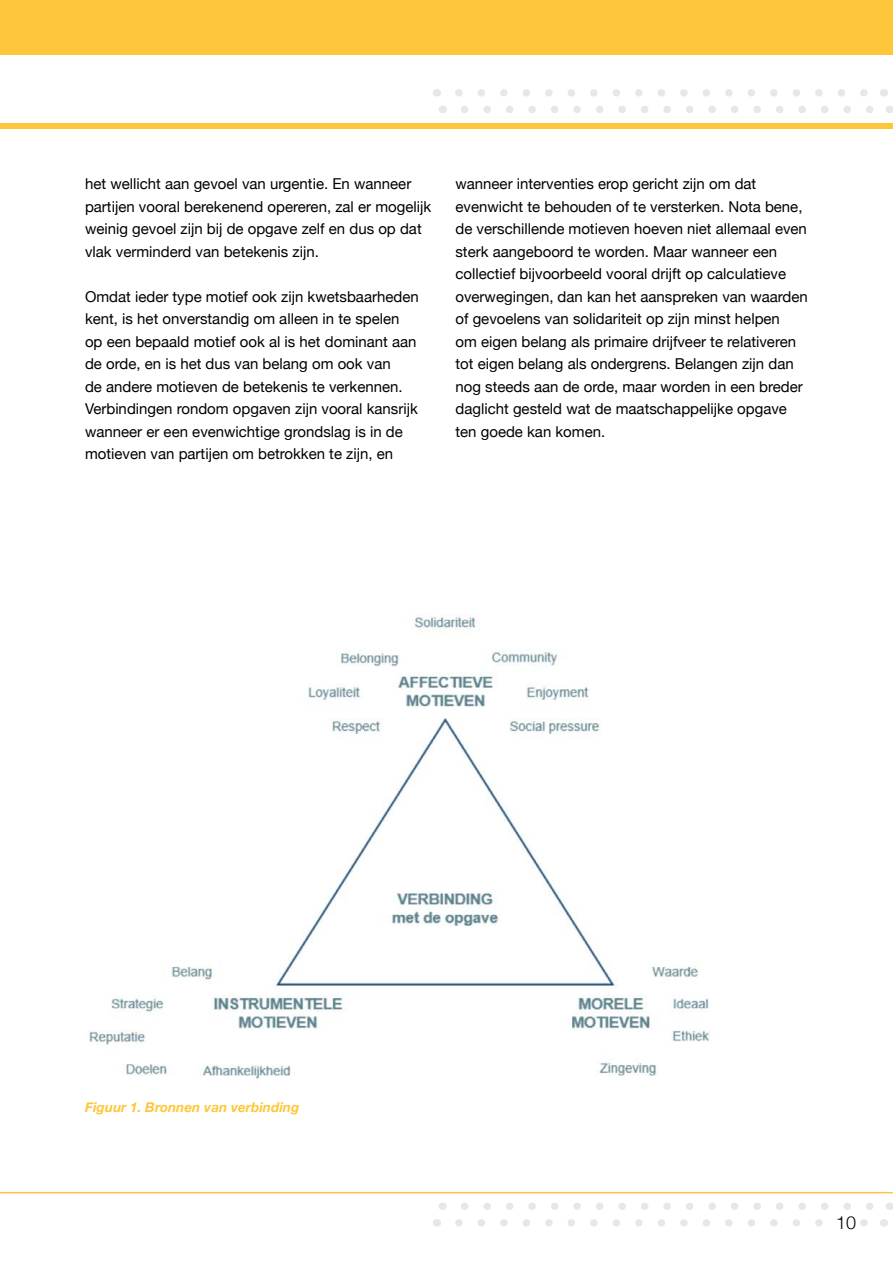
<style>
.page{position:relative;width:893px;height:1263px;background:#fff}
.page>*{position:absolute;margin:0;border:0;box-sizing:border-box;transform-origin:0 0}
.t1{font:300 18px "Helvetica Neue";color:#000}
.t2{font:15px/22.5px "Helvetica Neue";color:#000}
.t3{font:italic 700 13.5px "Helvetica Neue";color:#fec73b}
</style>
<div class="page">
<svg style="left:465px;top:1202px;width:409px;height:8px"></svg>
<svg style="left:459px;top:1219px;width:409px;height:7px"></svg>
<svg style="left:465px;top:106px;width:409px;height:7px"></svg>
<svg style="left:459px;top:89px;width:409px;height:8px"></svg>
<div style="left:0;top:0;width:893px;height:54px;background:#fec73b"></div>
<div style="left:0;top:123px;width:893px;height:6px;background:#fec73b"></div>
<hr style="left:0;top:1192px;width:893px;height:1px;background:#fec73b">
<div style="left:829px;top:1211px;width:21px;height:26px;background:#fff;border-radius:50%"></div>
<img style="left:89px;top:615px;width:620px;height:464px">
<p class="t2" style="left:85px;top:173px;width:348px">het wellicht aan gevoel van urgentie. En wanneer partijen vooral berekenend opereren, zal er mogelijk weinig gevoel zijn bij de opgave zelf en dus op dat vlak verminderd van betekenis zijn.</p>
<p class="t2" style="left:85px;top:286px;width:335px">Omdat ieder type motief ook zijn kwetsbaarheden kent, is het onverstandig om alleen in te spelen op een bepaald motief ook al is het dominant aan de orde, en is het dus van belang om ook van<br>de andere motieven de betekenis te verkennen.<br>Verbindingen rondom opgaven zijn vooral kansrijk wanneer er een evenwichtige grondslag is in de motieven van partijen om betrokken te zijn, en</p>
<p class="t2" style="left:455px;top:173px;width:354px">wanneer interventies erop gericht zijn om dat evenwicht te behouden of te versterken. Nota bene, de verschillende motieven hoeven niet allemaal even sterk aangeboord te worden. Maar wanneer een collectief bijvoorbeeld vooral drijft op calculatieve overwegingen, dan kan het aanspreken van waarden of gevoelens van solidariteit op zijn minst helpen<br>om eigen belang als primaire drijfveer te relativeren tot eigen belang als ondergrens. Belangen zijn dan nog steeds aan de orde, maar worden in een breder daglicht gesteld wat de maatschappelijke opgave ten goede kan komen.</p>
<p class="t3" style="left:85px;top:1096px;width:216px">Figuur 1. Bronnen van verbinding</p>
<p class="t1" style="left:836px;top:1208px;width:22px">10</p>
</div>
